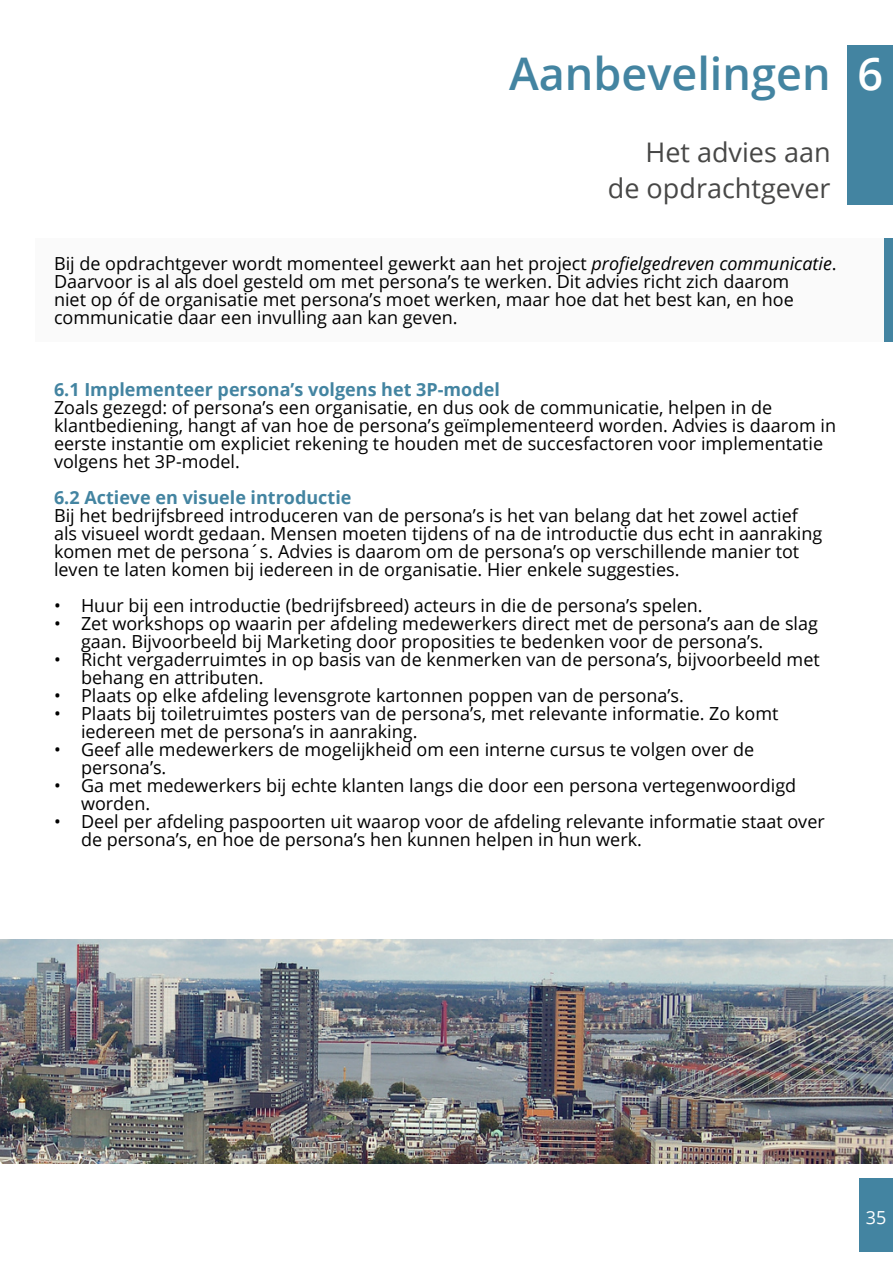
<style>
.page{position:relative;width:893px;height:1263px;background:#fff}
.page>*{position:absolute;margin:0;border:0;box-sizing:border-box;transform-origin:0 0}
.t1{font:600 45px "Open Sans";color:#4384a1}
.t2{font:27px/36px "Open Sans";color:#474746;text-align:right}
.t3{font:18px/18px "Open Sans";color:#000}
.t4{font:700 18px "Open Sans";color:#4384a1}
.t5{font:18px "Open Sans";color:#fff}
.s1{color:#fff}
.s2{font-style:italic}
</style>
<div class="page">
<div style="left:859px;top:1178px;width:34px;height:73px;background:#4384a1"></div>
<div style="left:848px;top:45px;width:45px;height:160px;background:#4384a1"></div>
<div style="left:35px;top:238px;width:858px;height:103px;background:#fafafa"></div>
<div style="left:884px;top:238px;width:9px;height:103px;background:#4384a1"></div>
<img style="left:0;top:940px;width:893px;height:223px">
<h1 class="t1" style="left:509px;top:43px;width:376px">Aanbevelingen <span class="s1">6</span></h1>
<h2 class="t2" style="left:608px;top:134px;width:224px">Het advies aan de opdrachtgever</h2>
<p class="t3" style="left:54px;top:254px;width:784px">Bij de opdrachtgever wordt momenteel gewerkt aan het project <span class="s2">profielgedreven communicatie</span>.<br>Daarvoor is al als doel gesteld om met persona’s te werken. Dit advies richt zich daarom<br>niet op óf de organisatie met persona’s moet werken, maar hoe dat het best kan, en hoe communicatie daar een invulling aan kan geven.</p>
<p class="t4" style="left:54px;top:377px;width:447px">6.1 Implementeer persona’s volgens het 3P-model</p>
<p class="t3" style="left:54px;top:398px;width:784px">Zoals gezegd: of persona’s een organisatie, en dus ook de communicatie, helpen in de klantbediening, hangt af van hoe de persona’s geïmplementeerd worden. Advies is daarom in eerste instantie om expliciet rekening te houden met de succesfactoren voor implementatie volgens het 3P-model.</p>
<p class="t4" style="left:54px;top:485px;width:299px">6.2 Actieve en visuele introductie</p>
<p class="t3" style="left:54px;top:506px;width:770px">Bij het bedrijfsbreed introduceren van de persona’s is het van belang dat het zowel actief als visueel wordt gedaan. Mensen moeten tijdens of na de introductie dus echt in aanraking komen met de persona´s. Advies is daarom om de persona’s op verschillende manier tot leven te laten komen bij iedereen in de organisatie. H ier enkele suggesties.</p>
<p class="t3" style="left:54px;top:596px;width:650px">• H uur bij een introductie (bedrijfsbreed) acteurs in die de persona’s spelen.</p>
<p class="t3" style="left:81px;top:614px;width:739px;text-indent:-27px">• Zet workshops op waarin per afdeling medewerkers direct met de persona’s aan de slag gaan. Bijvoorbeeld bij M arketing door proposities te bedenken voor de persona’s.</p>
<p class="t3" style="left:81px;top:650px;width:740px;text-indent:-27px">• Richt vergaderruimtes in op basis van de kenmerken van de persona’s, bijvoorbeeld met behang en attributen.</p>
<p class="t3" style="left:54px;top:686px;width:631px">• Plaats op elke afdeling levensgrote kartonnen poppen van de persona’s.</p>
<p class="t3" style="left:81px;top:704px;width:699px;text-indent:-27px">• Plaats bij toiletruimtes posters van de persona’s, met relevante informatie. Zo komt iedereen met de persona’s in aanraking.</p>
<p class="t3" style="left:81px;top:740px;width:675px;text-indent:-27px">• Geef alle medewerkers de mogelijkheid om een interne cursus te volgen over de persona’s.</p>
<p class="t3" style="left:81px;top:776px;width:717px;text-indent:-27px">• Ga met medewerkers bij echte klanten langs die door een persona vertegenwoordigd worden.</p>
<p class="t3" style="left:81px;top:812px;width:745px;text-indent:-27px">• Deel per afdeling paspoorten uit waarop voor de afdeling relevante informatie staat over de persona’s, en hoe de persona’s hen kunnen helpen in hun werk.</p>
<p class="t5" style="left:866px;top:1205px;width:22px">35</p>
</div>
